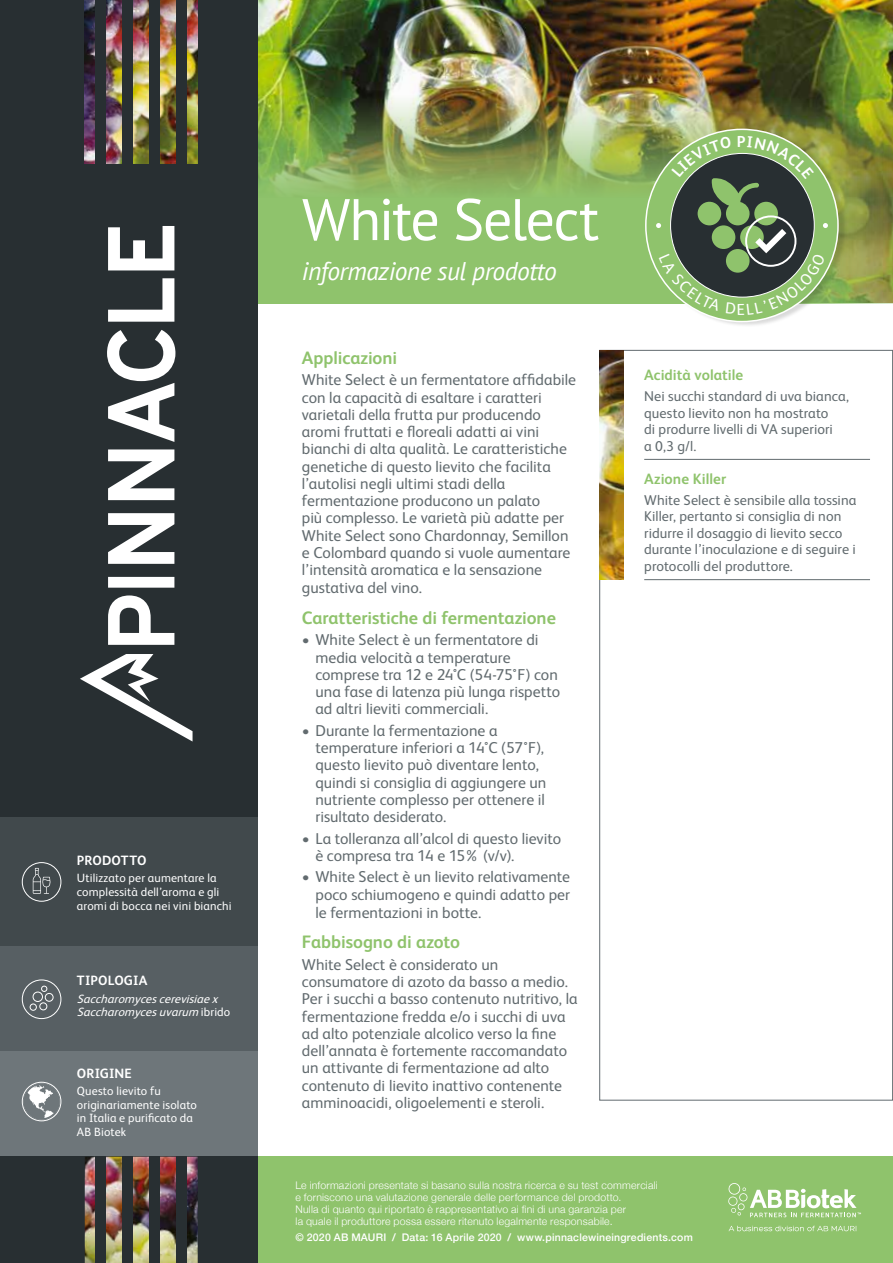
<style>
.page{position:relative;width:893px;height:1263px;background:#fff}
.page>*{position:absolute;margin:0;border:0;box-sizing:border-box;transform-origin:0 0}
.t1{font:58.5px "PT Sans";letter-spacing:-.03em;color:#fff}
.t2{font:italic 25.5px "PT Sans";letter-spacing:-.02em;color:#fff}
.t3{font:700 18px "FS Albert";letter-spacing:-.005em;color:#8fc36c}
.t4{font:700 15.9px "FS Albert";color:#fff}
.t5{font:15.75px/17.2px "FS Albert";color:#626b6f}
.t6{font:700 15px "FS Albert";color:#8fc36c}
.t7{font:14.25px/16.5px "FS Albert";letter-spacing:.005em;color:#626b6f}
.t8{font:700 13.5px "FS Albert";letter-spacing:.01em;color:#fff}
.t9{font:12px/13.5px "FS Albert";letter-spacing:.01em;color:#fff}
.t10{font:italic 12px/13.5px "FS Albert";color:#fff}
.t11{font:300 10.5px/12px "Helvetica Neue";letter-spacing:.02em;color:#fff}
.t12{font:500 10.5px "Helvetica Neue";letter-spacing:.02em;color:#fff}
.s1{font-style:normal}
</style>
<div class="page">
<div style="left:242px;top:0;width:651px;height:304px;background:#8fc36c"></div>
<img style="left:258px;top:0;width:635px;height:198px">
<div style="left:0;top:1016px;width:258px;height:247px;background:#6e767a"></div>
<div style="left:0;top:817px;width:258px;height:129px;background:#41494c"></div>
<div style="left:0;top:946px;width:258px;height:105px;background:#575f63"></div>
<div style="left:22px;top:862px;width:39px;height:40px;border:1px solid #fff;border-radius:50%"></div>
<svg style="left:33px;top:868px;width:18px;height:26px"></svg>
<div style="left:22px;top:979px;width:39px;height:40px;border:1px solid #fff;border-radius:50%"></div>
<svg style="left:41px;top:986px;width:6px;height:6px"></svg>
<div style="left:45px;top:993px;width:8px;height:9px;border:1px solid #fff;border-radius:50%"></div>
<div style="left:30px;top:1003px;width:7px;height:8px;border:1px solid #fff;border-radius:50%"></div>
<div style="left:33px;top:992px;width:10px;height:10px;border:1px solid #fff;border-radius:50%"></div>
<div style="left:39px;top:1002px;width:8px;height:8px;border:1px solid #fff;border-radius:50%"></div>
<div style="left:22px;top:1082px;width:39px;height:39px;border:1px solid #fff;border-radius:50%"></div>
<svg style="left:23px;top:1083px;width:37px;height:37px"></svg>
<div style="left:647px;top:127px;width:201px;height:200px;background:#000;opacity:.15"></div>
<svg style="left:646px;top:129px;width:192px;height:193px"></svg>
<hr style="left:644px;top:459px;width:226px;height:1px;background:#626b6f">
<hr style="left:644px;top:579px;width:226px;height:1px;background:#626b6f">
<img style="left:600px;top:350px;width:23px;height:229px">
<div style="left:0;top:1157px;width:893px;height:106px;background:#8fc36c"></div>
<div style="left:0;top:0;width:258px;height:817px;background:#282f32"></div>
<svg style="left:80px;top:226px;width:113px;height:515px"></svg>
<img style="left:85px;top:0;width:113px;height:164px">
<div style="left:95px;top:0;width:11px;height:173px;background:#282f32"></div>
<div style="left:122px;top:0;width:11px;height:173px;background:#282f32"></div>
<div style="left:149px;top:0;width:11px;height:173px;background:#282f32"></div>
<div style="left:176px;top:0;width:11px;height:173px;background:#282f32"></div>
<div style="left:0;top:1157px;width:258px;height:106px;background:#282f32"></div>
<img style="left:85px;top:1157px;width:113px;height:106px">
<div style="left:176px;top:1157px;width:11px;height:106px;background:#282f32"></div>
<div style="left:149px;top:1157px;width:11px;height:106px;background:#282f32"></div>
<div style="left:122px;top:1157px;width:11px;height:106px;background:#282f32"></div>
<div style="left:95px;top:1157px;width:11px;height:106px;background:#282f32"></div>
<svg style="left:728px;top:1225px;width:128px;height:6px"></svg>
<svg style="left:728px;top:1183px;width:133px;height:34px"></svg>
<svg style="left:656px;top:136px;width:172px;height:179px"></svg>
<p class="t8" style="left:77px;top:851px;width:71px">PRODOTTO</p>
<p class="t9" style="left:77px;top:871px;width:156px">Utilizzato per aumentare la complessità dell’aroma e gli aromi di bocca nei vini bianchi</p>
<p class="t8" style="left:77px;top:971px;width:72px">TIPOLOGIA</p>
<p class="t10" style="left:77px;top:991px;width:155px">Saccharomycescerevisiaex<br>Saccharomycesuvarum <span class="s1">i b r i d o</span></p>
<p class="t8" style="left:77px;top:1064px;width:56px">ORIGINE</p>
<p class="t9" style="left:77px;top:1084px;width:122px">Questo lievito fu originariamente isolato in Italia e purificato da<br>AB Biotek</p>
<h1 class="t1" style="left:302px;top:182px;width:299px">White Select</h1>
<h2 class="t2" style="left:302px;top:255px;width:257px">informazione sul prodotto</h2>
<p class="t3" style="left:302px;top:345px;width:97px">Applicazioni</p>
<p class="t5" style="left:302px;top:370px;width:276px">White Select è un fermentatore affidabile con la capacità di esaltare i caratteri varietali della frutta pur producendo aromi fruttati e floreali adatti ai vini bianchi di alta qualità. Le caratteristiche genetiche di questo lievito che facilita l’autolisi negli ultimi stadi della fermentazione producono un palato<br>più complesso. Le varietà più adatte per White Select sono Chardonnay, Semillon e Colombard quando si vuole aumentare l’intensità aromatica e la sensazione gustativa del vino.</p>
<p class="t3" style="left:302px;top:605px;width:255px">Caratteristiche di fermentazione</p>
<p class="t5" style="left:315px;top:631px;width:246px;text-indent:-13px">• White Select è un fermentatore di media velocità a temperature comprese tra 12 e 24°C (54-75°F) con una fase di latenza più lunga rispetto ad altri lieviti commerciali.</p>
<p class="t5" style="left:315px;top:721px;width:233px;text-indent:-13px">• Durante la fermentazione a temperature inferiori a 14°C (57°F), questo lievito può diventare lento, quindi si consiglia di aggiungere un nutriente complesso per ottenere il risultato desiderato.</p>
<p class="t5" style="left:315px;top:829px;width:247px;text-indent:-13px">• La tolleranza all’alcol di questo lievito è compresa tra 14 e 15% (v/v).</p>
<p class="t5" style="left:315px;top:867px;width:256px;text-align:justify;text-indent:-13px">• White Select è un lievito relativamente poco schiumogeno e quindi adatto per le fermentazioni in botte.</p>
<p class="t3" style="left:302px;top:930px;width:160px">Fabbisogno di azoto</p>
<p class="t5" style="left:302px;top:955px;width:277px">White Select è considerato un consumatore di azoto da basso a medio.<br>Per i succhi a basso contenuto nutritivo, la fermentazione fredda e/o i succhi di uva ad alto potenziale alcolico verso la fine dell’annata è fortemente raccomandato un attivante di fermentazione ad alto contenuto di lievito inattivo contenente amminoacidi, oligoelementi e steroli.</p>
<p class="t4" style="left:737px;top:131px;width:11px">P</p>
<p class="t6" style="left:644px;top:365px;width:101px">Acidità volatile</p>
<p class="t7" style="left:644px;top:387px;width:206px">Nei succhi standard di uva bianca, questo lievito non ha mostrato<br>di produrre livelli di VA superiori<br>a 0,3 g/l.</p>
<p class="t6" style="left:644px;top:469px;width:84px">Azione Killer</p>
<p class="t7" style="left:644px;top:491px;width:214px">White Select è sensibile alla tossina Killer, pertanto si consiglia di non ridurre il dosaggio di lievito secco durante l’inoculazione e di seguire i protocolli del produttore.</p>
<p class="t11" style="left:296px;top:1178px;width:364px">Le informazioni presentate si basano sulla nostra ricerca e su test commerciali e forniscono una valutazione generale delle performance del prodotto.<br>Nulla di quanto qui riportato è rappresentativo ai fini di una garanzia per<br>la quale il produttore possa essere ritenuto legalmente responsabile.</p>
<p class="t12" style="left:296px;top:1229px;width:399px">© 2020 AB MAURI / Data: 16 Aprile 2020 / www.pinnaclewineingredients.com</p>
</div>
